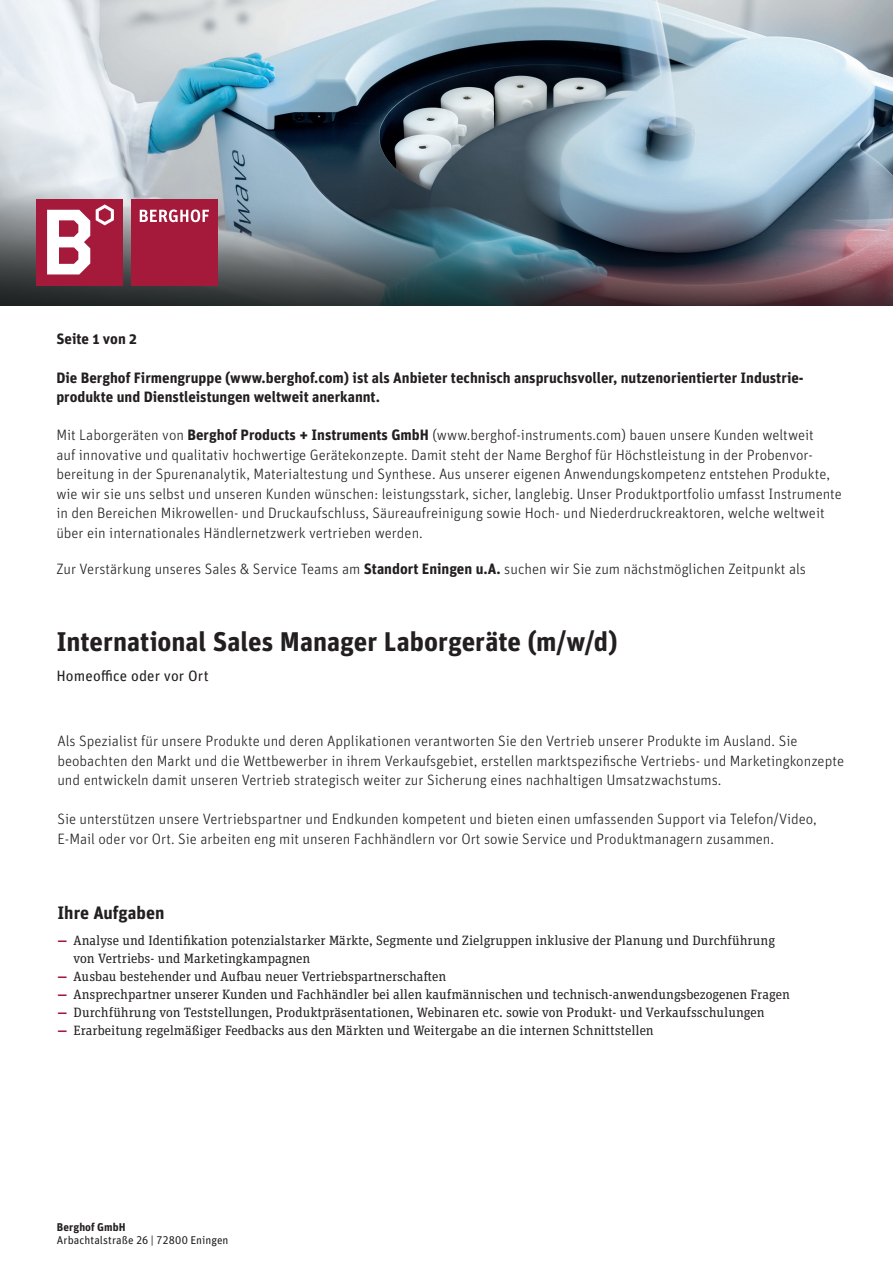
<style>
.page{position:relative;width:893px;height:1263px;background:#fff}
.page>*{position:absolute;margin:0;border:0;box-sizing:border-box;transform-origin:0 0}
.t1{font:700 27px "Unit Pro";color:#231f20}
.t2{font:700 18px "Unit Pro";color:#231f20}
.t3{font:300 15px/19.5px "Unit Pro";color:#231f20}
.t4{font:700 15px/19.5px "Unit Pro";color:#231f20}
.t5{font:15px "Unit Pro";letter-spacing:.01em;color:#231f20}
.t6{font:13.5px/18px "Unit Slab Pro";color:#231f20}
.t7{font:11.25px "Unit Pro";letter-spacing:.005em;color:#231f20}
.t8{font:700 11.25px "Unit Pro";letter-spacing:.005em;color:#231f20}
.s1{font-weight:700}
.s2{font-weight:700;color:#a5193b}
</style>
<div class="page">
<img style="left:0;top:0;width:893px;height:305px">
<div style="left:36px;top:199px;width:86px;height:86px;background:#a5193b"></div>
<svg style="left:47px;top:210px;width:43px;height:64px"></svg>
<svg style="left:96px;top:204px;width:18px;height:21px"></svg>
<div style="left:131px;top:199px;width:86px;height:86px;background:#a5193b"></div>
<svg style="left:140px;top:209px;width:69px;height:13px"></svg>
<p class="t4" style="left:56px;top:329px;width:82px">Seite 1 von 2</p>
<p class="t4" style="left:56px;top:367px;width:749px">Die Berghof Firmengruppe (www.berghof.com) ist als Anbieter technisch anspruchsvoller, nutzenorientierter Industrie&shy;produkte und Dienstleistungen weltweit anerkannt.</p>
<p class="t3" style="left:56px;top:425px;width:787px">Mit Laborgeräten von <span class="s1">Berghof Products + Instruments GmbH</span> (www.berghof-instruments.com) bauen unsere Kunden weltweit<br>auf innovative und qualitativ hochwertige Gerätekonzepte. Damit steht der Name Berghof für Höchstleistung in der Probenvor&shy;bereitung in der Spurenanalytik, Materialtestung und Synthese. Aus unserer eigenen Anwendungskompetenz entstehen Produkte, wie wir sie uns selbst und unseren Kunden wünschen: leistungsstark, sicher, langlebig. Unser Produktportfolio umfasst Instrumente in den Bereichen Mikrowellen- und Druckaufschluss, Säureaufreinigung sowie Hoch- und Niederdruckreaktoren, welche weltweit über ein internationales Händlernetzwerk vertrieben werden.</p>
<p class="t3" style="left:56px;top:559px;width:751px">Zur Verstärkung unseres Sales &amp; Service Teams am <span class="s1">Standort Eningen u.A.</span> suchen wir Sie zum nächstmöglichen Zeitpunkt als</p>
<h1 class="t1" style="left:56px;top:621px;width:563px">International Sales Manager Laborgeräte (m/w/d)</h1>
<p class="t5" style="left:56px;top:665px;width:154px">Homeoffice oder vor Ort</p>
<p class="t3" style="left:57px;top:731px;width:788px">Als Spezialist für unsere Produkte und deren Applikationen verantworten Sie den Vertrieb unserer Produkte im Ausland. Sie beobachten den Markt und die Wettbewerber in ihrem Verkaufsgebiet, erstellen marktspezifische Vertriebs- und Marketingkonzepte und entwickeln damit unseren Vertrieb strategisch weiter zur Sicherung eines nachhaltigen Umsatzwachstums.</p>
<p class="t3" style="left:57px;top:809px;width:761px">Sie unterstützen unsere Vertriebspartner und Endkunden kompetent und bieten einen umfassenden Support via Telefon/Video,<br>E-Mail oder vor Ort. Sie arbeiten eng mit unseren Fachhändlern vor Ort sowie Service und Produktmanagern zusammen.</p>
<p class="t2" style="left:57px;top:899px;width:109px">Ihre Aufgaben</p>
<p class="t6" style="left:74px;top:931px;width:703px;text-indent:-16px"><span class="s2">—</span> Analyse und Identifikation potenzialstarker Märkte, Segmente und Zielgruppen inklusive der Planung und Durchführung von Vertriebs- und Marketingkampagnen</p>
<p class="t6" style="left:57px;top:967px;width:391px"><span class="s2">—</span> Ausbau bestehender und Aufbau neuer Vertriebspartnerschaften</p>
<p class="t6" style="left:57px;top:985px;width:734px"><span class="s2">—</span> Ansprechpartner unserer Kunden und Fachhändler bei allen kaufmännischen und technisch-anwendungsbezogenen Fragen</p>
<p class="t6" style="left:57px;top:1003px;width:709px"><span class="s2">—</span> Durchführung von Teststellungen, Produktpräsentationen, Webinaren etc. sowie von Produkt- und Verkaufsschulungen</p>
<p class="t6" style="left:57px;top:1021px;width:598px"><span class="s2">—</span> Erarbeitung regelmäßiger Feedbacks aus den Märkten und Weitergabe an die internen Schnittstellen</p>
<p class="t8" style="left:57px;top:1219px;width:70px">Berghof GmbH</p>
<p class="t7" style="left:57px;top:1232px;width:173px">Arbachtalstraße 26 | 72800 Eningen</p>
</div>
